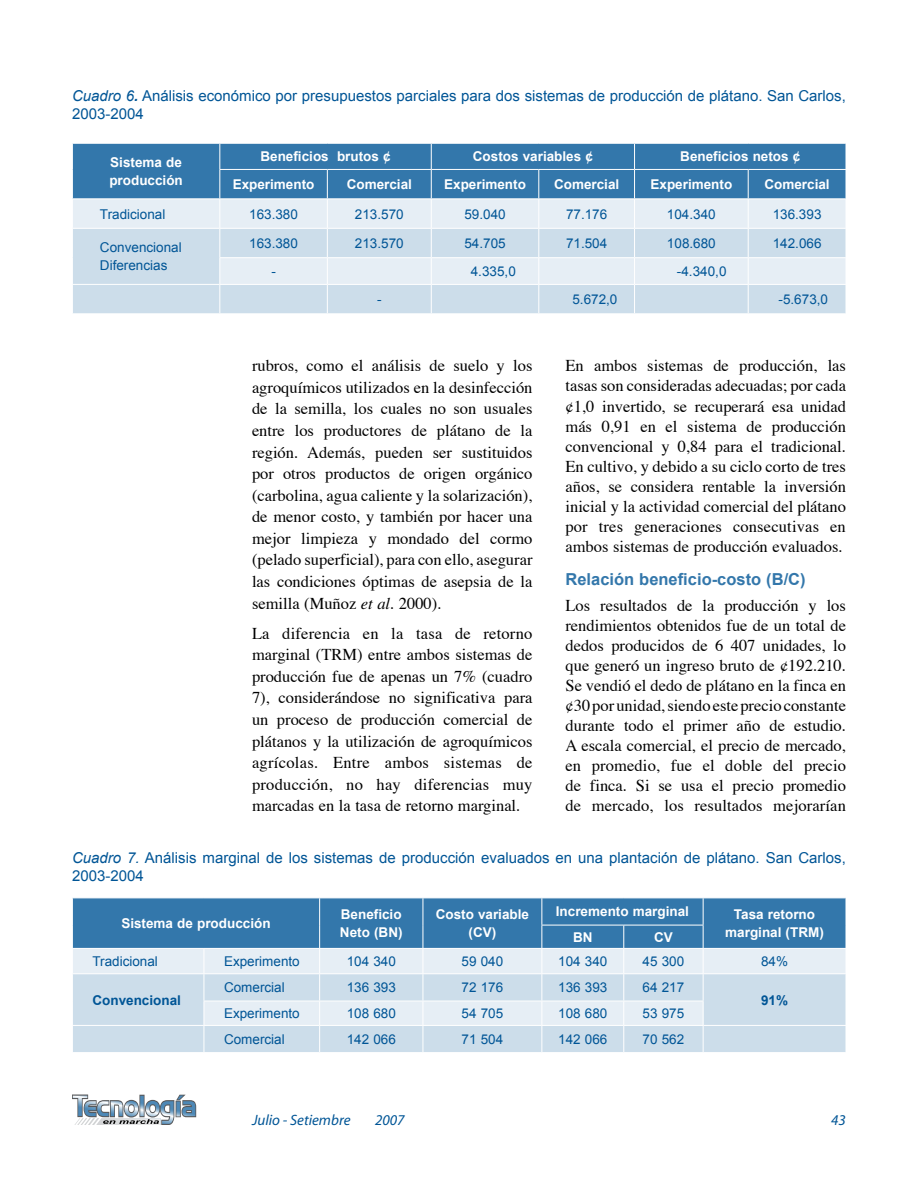
<style>
.page{position:relative;width:918px;height:1188px;background:#fff}
.page>*{position:absolute;margin:0;border:0;box-sizing:border-box;transform-origin:0 0}
.t1{font:16.5px/21.6px "Times";color:#000;text-align:justify}
.t2{font:700 16.5px "Arial";color:#3377ab}
.t3{font:15px/18px "Arial";color:#005596}
.t4{font:italic 15px "Myriad";color:#005596}
.t5{font:13.5px/18px "Arial";color:#005596}
.t6{font:700 13.5px/18px "Arial";color:#fff}
.t7{font:700 13.5px "Arial";color:#005596}
.s1{font-style:italic}
.s2{font-weight:700;font-style:italic}
</style>
<div class="page">
<svg style="left:72px;top:1095px;width:124px;height:30px"></svg>
<svg style="left:72px;top:143px;width:774px;height:170px;background:#a5c3da"></svg>
<svg style="left:72px;top:898px;width:774px;height:154px;background:#a3c2d9"></svg>
<p class="t3" style="left:72px;top:87px;width:775px"><span class="s1">Cuadro 6</span><span class="s2">.</span> Análisis económico por presupuestos parciales para dos sistemas de producción de plátano. San Carlos,<br>2003-2004</p>
<p class="t6" style="left:109px;top:154px;width:75px">Sistema de producción</p>
<p class="t6" style="left:260px;top:148px;width:132px">Beneficios brutos ¢</p>
<p class="t6" style="left:473px;top:148px;width:122px">Costos variables ¢</p>
<p class="t6" style="left:680px;top:148px;width:122px">Beneficios netos ¢</p>
<p class="t6" style="left:233px;top:176px;width:83px">Experimento</p>
<p class="t6" style="left:347px;top:176px;width:67px">Comercial</p>
<p class="t6" style="left:444px;top:176px;width:83px">Experimento</p>
<p class="t6" style="left:554px;top:176px;width:67px">Comercial</p>
<p class="t6" style="left:651px;top:176px;width:83px">Experimento</p>
<p class="t6" style="left:764px;top:176px;width:67px">Comercial</p>
<p class="t5" style="left:100px;top:205px;width:67px">Tradicional</p>
<p class="t5" style="left:249px;top:205px;width:50px">163.380</p>
<p class="t5" style="left:355px;top:205px;width:50px">213.570</p>
<p class="t5" style="left:464px;top:205px;width:43px">59.040</p>
<p class="t5" style="left:566px;top:205px;width:43px">77.176</p>
<p class="t5" style="left:667px;top:205px;width:50px">104.340</p>
<p class="t5" style="left:773px;top:205px;width:50px">136.393</p>
<p class="t5" style="left:100px;top:239px;width:83px">Convencional<br>Diferencias</p>
<p class="t5" style="left:249px;top:234px;width:50px">163.380</p>
<p class="t5" style="left:355px;top:234px;width:50px">213.570</p>
<p class="t5" style="left:464px;top:234px;width:43px">54.705</p>
<p class="t5" style="left:566px;top:234px;width:43px">71.504</p>
<p class="t5" style="left:667px;top:234px;width:50px">108.680</p>
<p class="t5" style="left:773px;top:234px;width:50px">142.066</p>
<p class="t5" style="left:271px;top:262px;width:6px">-</p>
<p class="t5" style="left:471px;top:262px;width:47px">4.335,0</p>
<p class="t5" style="left:677px;top:262px;width:51px">-4.340,0</p>
<p class="t5" style="left:377px;top:290px;width:6px">-</p>
<p class="t5" style="left:572px;top:290px;width:47px">5.672,0</p>
<p class="t5" style="left:779px;top:290px;width:51px">-5.673,0</p>
<p class="t1" style="left:252px;top:354px;width:282px">rubros, como el análisis de suelo y los agroquímicos utilizados en la desinfección de la semilla, los cuales no son usuales entre los productores de plátano de la región. Además, pueden ser sustituidos por otros productos de origen orgánico (carbolina, agua caliente y la solarización), de menor costo, y también por hacer una mejor limpieza y mondado del cormo (pelado superficial), para con ello, asegurar las condiciones óptimas de asepsia de la semilla (Muñoz <span class="s1">et al</span>. 2000).</p>
<p class="t1" style="left:252px;top:621px;width:282px">La diferencia en la tasa de retorno marginal (TRM) entre ambos sistemas de producción fue de apenas un 7% (cuadro 7), considerándose no significativa para un proceso de producción comercial de plátanos y la utilización de agroquímicos agrícolas. Entre ambos sistemas de producción, no hay diferencias muy marcadas en la tasa de retorno marginal.</p>
<p class="t1" style="left:566px;top:354px;width:282px;line-height:20.1px">En ambos sistemas de producción, las tasas son consideradas adecuadas; por cada ¢1,0 invertido, se recuperará esa unidad más 0,91 en el sistema de producción convencional y 0,84 para el tradicional.<br>En cultivo, y debido a su ciclo corto de tres años, se considera rentable la inversión inicial y la actividad comercial del plátano por tres generaciones consecutivas en ambos sistemas de producción evaluados.</p>
<p class="t2" style="left:566px;top:568px;width:242px">Relación beneficio-costo (B/C)</p>
<p class="t1" style="left:566px;top:594px;width:282px;line-height:20.1px">Los resultados de la producción y los rendimientos obtenidos fue de un total de dedos producidos de 6 407 unidades, lo que generó un ingreso bruto de ¢192.210.<br>Se vendió el dedo de plátano en la finca en ¢30 por unidad, siendo este precio constante durante todo el primer año de estudio.<br>A escala comercial, el precio de mercado, en promedio, fue el doble del precio de finca. Si se usa el precio promedio de mercado, los resultados mejorarían</p>
<p class="t3" style="left:72px;top:849px;width:775px"><span class="s1">Cuadro 7.</span> Análisis marginal de los sistemas de producción evaluados en una plantación de plátano. San Carlos,<br>2003-2004</p>
<p class="t6" style="left:121px;top:915px;width:151px">Sistema de producción</p>
<p class="t6" style="left:340px;top:906px;width:64px">Beneficio<br>Neto (BN)</p>
<p class="t6" style="left:436px;top:906px;width:95px;text-align:center">Costo variable (CV)</p>
<p class="t6" style="left:556px;top:903px;width:135px">Incremento marginal</p>
<p class="t6" style="left:734px;top:906px;width:83px">Tasa retorno</p>
<p class="t6" style="left:573px;top:928px;width:21px">BN</p>
<p class="t6" style="left:654px;top:928px;width:20px">CV</p>
<p class="t6" style="left:725px;top:924px;width:100px">marginal (TRM)</p>
<p class="t5" style="left:92px;top:952px;width:67px">Tradicional</p>
<p class="t5" style="left:224px;top:952px;width:77px">Experimento</p>
<p class="t5" style="left:347px;top:952px;width:51px">104 340</p>
<p class="t5" style="left:462px;top:952px;width:43px">59 040</p>
<p class="t5" style="left:558px;top:952px;width:51px">104 340</p>
<p class="t5" style="left:643px;top:952px;width:43px">45 300</p>
<p class="t5" style="left:761px;top:952px;width:29px">84%</p>
<p class="t7" style="left:92px;top:991px;width:90px">Convencional</p>
<p class="t5" style="left:224px;top:979px;width:62px">Comercial</p>
<p class="t5" style="left:347px;top:979px;width:51px">136 393</p>
<p class="t5" style="left:462px;top:979px;width:43px">72 176</p>
<p class="t5" style="left:558px;top:979px;width:51px">136 393</p>
<p class="t5" style="left:643px;top:979px;width:43px">64 217</p>
<p class="t7" style="left:761px;top:991px;width:29px">91%</p>
<p class="t5" style="left:224px;top:1005px;width:77px">Experimento</p>
<p class="t5" style="left:347px;top:1005px;width:51px">108 680</p>
<p class="t5" style="left:462px;top:1005px;width:43px">54 705</p>
<p class="t5" style="left:558px;top:1005px;width:51px">108 680</p>
<p class="t5" style="left:643px;top:1005px;width:43px">53 975</p>
<p class="t5" style="left:224px;top:1030px;width:62px">Comercial</p>
<p class="t5" style="left:347px;top:1030px;width:51px">142 066</p>
<p class="t5" style="left:462px;top:1030px;width:43px">71 504</p>
<p class="t5" style="left:558px;top:1030px;width:51px">142 066</p>
<p class="t5" style="left:643px;top:1030px;width:43px">70 562</p>
<p class="t4" style="left:252px;top:1113px;width:100px">Julio - Setiembre</p>
<p class="t4" style="left:375px;top:1113px;width:31px">2007</p>
<p class="t4" style="left:831px;top:1113px;width:16px">43</p>
</div>
